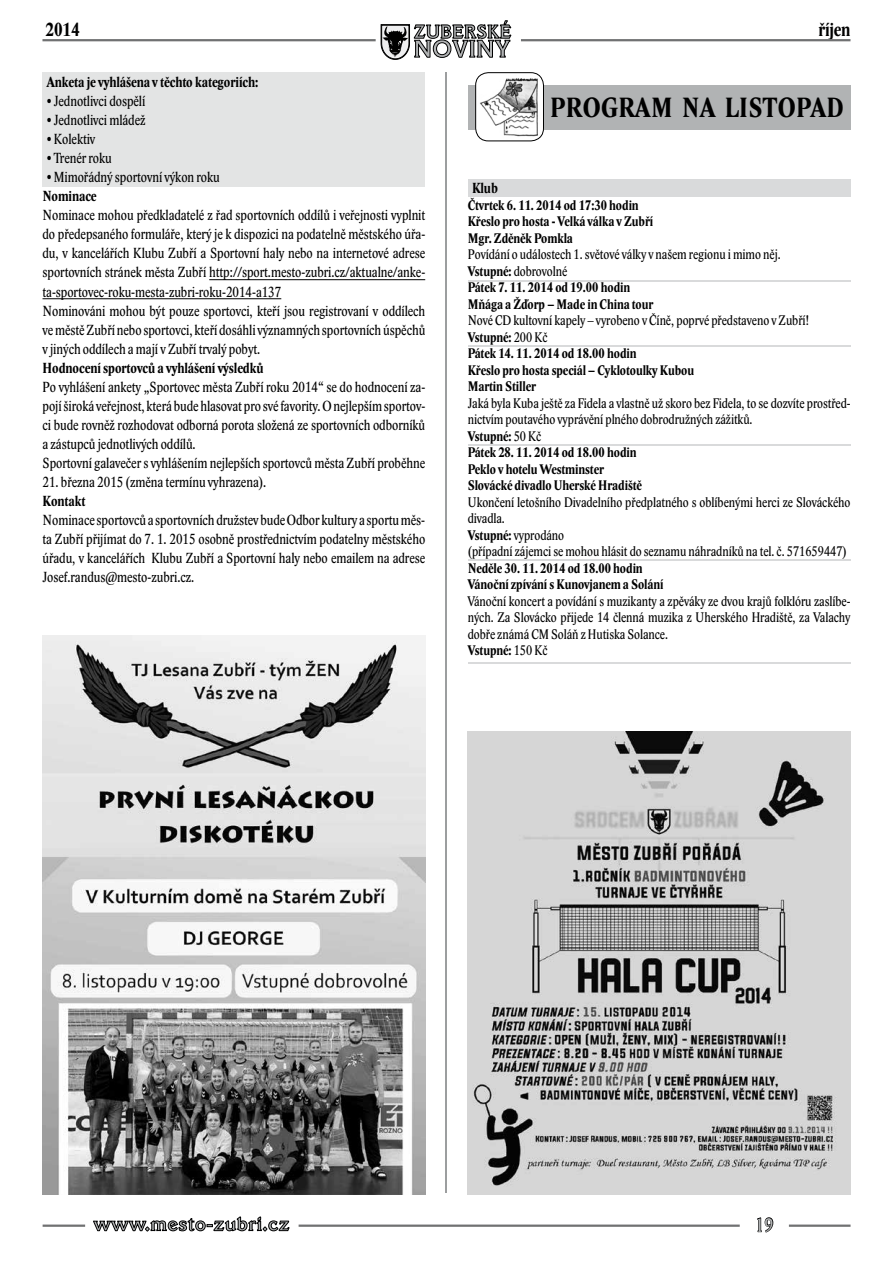
<style>
.page{position:relative;width:893px;height:1263px;background:#fff}
.page>*{position:absolute;margin:0;border:0;box-sizing:border-box;transform-origin:0 0}
.t1{font:700 28.5px "Lido STF Cond";letter-spacing:.015em;color:#000}
.t2{font:700 23.55px "Veracruz CE";letter-spacing:.05em;color:#b1b3b4}
.t3{font:700 19.5px "Lido STF Cond";color:#000}
.t4{font:18.75px "Veracruz CE";color:#b1b3b4}
.t5{font:700 18.3px "Veracruz CE";letter-spacing:.05em;color:#b1b3b4}
.t6{font:15px/19px "Lido STF Cond";color:#000}
.t7{font:700 15px "Lido STF Cond";color:#000}
.t8{font:14.25px/16.5px "Lido STF Cond";color:#000}
.t9{font:700 14.25px/16.5px "Lido STF Cond";color:#000}
.s1{font-weight:700}
.s2{font-weight:400}
</style>
<div class="page">
<hr style="left:468px;top:280px;width:382px;height:1px;background:#d9dadb">
<div style="left:468px;top:179px;width:382px;height:18px;background:#d9dadb"></div>
<div style="left:43px;top:72px;width:382px;height:115px;background:#e3e4e4"></div>
<hr style="left:209px;top:279px;width:216px;height:1px;background:#000">
<hr style="left:43px;top:298px;width:238px;height:1px;background:#000">
<img style="left:468px;top:731px;width:382px;height:464px">
<img style="left:42px;top:636px;width:383px;height:559px">
<div style="left:468px;top:85px;width:382px;height:44px;background:#b1b3b4"></div>
<img style="left:476px;top:73px;width:67px;height:68px">
<div style="left:475px;top:72px;width:69px;height:69px;border:1px solid #000;border-radius:13px"></div>
<hr style="left:468px;top:345px;width:382px;height:2px;background:#d9dadb">
<hr style="left:468px;top:444px;width:382px;height:1px;background:#d9dadb">
<hr style="left:468px;top:559px;width:382px;height:1px;background:#d9dadb">
<hr style="left:468px;top:662px;width:382px;height:1px;background:#d9dadb">
<svg style="left:381px;top:20px;width:130px;height:39px"></svg>
<hr style="left:42px;top:39px;width:334px;height:2px;background:#707172">
<hr style="left:521px;top:39px;width:329px;height:2px;background:#707172">
<hr style="left:446px;top:72px;width:1px;height:1121px;background:#9c9e9f">
<svg style="left:757px;top:1217px;width:17px;height:16px"></svg>
<svg style="left:93px;top:1216px;width:197px;height:16px"></svg>
<hr style="left:299px;top:1224px;width:441px;height:3px;background:#707172">
<hr style="left:789px;top:1224px;width:61px;height:3px;background:#707172">
<hr style="left:43px;top:1224px;width:42px;height:3px;background:#707172">
<p class="t5" style="left:414px;top:21px;width:98px">ZUBERSKÉ</p>
<h2 class="t2" style="left:414px;top:34px;width:97px">NOVINY</h2>
<h3 class="t3" style="left:45px;top:19px;width:36px">2014</h3>
<h3 class="t3" style="left:818px;top:19px;width:34px">říjen</h3>
<p class="t7" style="left:47px;top:74px;width:213px">Anketa je vyhlášena v těchto kategoriích:</p>
<p class="t6" style="left:47px;top:92px;width:100px">• Jednotlivci dospělí</p>
<p class="t6" style="left:47px;top:111px;width:100px">• Jednotlivci mládež</p>
<p class="t6" style="left:47px;top:130px;width:50px">• Kolektiv</p>
<p class="t6" style="left:47px;top:149px;width:67px">• Trenér roku</p>
<p class="t6" style="left:47px;top:168px;width:174px">• Mimořádný sportovní výkon roku</p>
<p class="t7" style="left:43px;top:188px;width:56px">Nominace</p>
<p class="t6" style="left:43px;top:206px;width:384px">Nominace mohou předkladatelé z řad sportovních oddílů i veřejnosti vyplnit do předepsaného formuláře, který je k dispozici na podatelně městského úřa&shy;du, v kancelářích Klubu Zubří a Sportovní haly nebo na internetové adrese sportovních stránek města Zubří http://sport.mesto-zubri.cz/aktualne/anke&shy;ta-sportovec-roku-mesta-zubri-roku-2014-a137<br>Nominováni mohou být pouze sportovci, kteří jsou registrovaní v oddílech veměstě Zubří nebo sportovci, kteří dosáhli významných sportovních úspěchů vjiných oddílech amají v Zubří trvalý pobyt.</p>
<p class="t7" style="left:43px;top:360px;width:223px">Hodnocení sportovců a vyhlášení výsledků</p>
<p class="t6" style="left:43px;top:377px;width:384px">Po vyhlášení ankety „Sportovec města Zubří roku 2014“ se do hodnocení za&shy;pojí široká veřejnost, která bude hlasovat pro své favority. Onejlepším sportov&shy;ci bude rovněž rozhodovat odborná porota složená ze sportovních odborníků azástupců jednotlivých oddílů.<br>Sportovní galavečer s vyhlášením nejlepších sportovců města Zubří proběhne</p>
<p class="t6" style="left:43px;top:473px;width:225px">21. března 2015 (změna termínu vyhrazena).</p>
<p class="t7" style="left:43px;top:493px;width:44px">Kontakt</p>
<p class="t6" style="left:43px;top:511px;width:384px;text-align:justify">Nominace sportovců asportovních družstev bude Odbor kultury asportu měs&shy;ta Zubří přijímat do 7. 1. 2015 osobně prostřednictvím podatelny městského úřadu, v kancelářích Klubu Zubří a Sportovní haly nebo emailem na adrese Josef.randus@mesto-zubri.cz.</p>
<h1 class="t1" style="left:550px;top:92px;width:295px">PROGRAM NA LISTOPAD</h1>
<p class="t7" style="left:472px;top:180px;width:27px">Klub</p>
<p class="t9" style="left:468px;top:197px;width:187px">Čtvrtek 6. 11. 2014 od 17:30 hodin<br>Křeslo pro hosta - Velká válka v Zubří<br>Mgr. Zděněk Pomkla</p>
<p class="t8" style="left:468px;top:246px;width:314px">Povídání o událostech 1. světové války v našem regionu i mimo něj.<br><span class="s1">Vstupné:</span> dobrovolné<br><span class="s1">Pátek 7. 11. 2014 od 19.00 hodin<br>Mňága a Žďorp – Made in China tour</span></p>
<p class="t9" style="left:468px;top:313px;width:343px"><span class="s2">Nové CD kultovní kapely – vyrobeno v Číně, poprvé představeno v Zubří!<br></span>Vstupné: <span class="s2">200 Kč<br></span>Pátek 14. 11. 2014 od 18.00 hodin<br>Křeslo pro hosta speciál – Cyklotoulky Kubou<br>Martin Stiller</p>
<p class="t8" style="left:468px;top:395px;width:384px">Jaká byla Kuba ještě za Fidela a vlastně už skoro bez Fidela, to se dozvíte prostřed&shy;nictvím poutavého vyprávění plného dobrodružných zážitků.<br><span class="s1">Vstupné:</span> 50 Kč<br><span class="s1">Pátek 28. 11. 2014 od 18.00 hodin<br>Peklo v hotelu Westminster<br>Slovácké divadlo Uherské Hradiště</span></p>
<p class="t8" style="left:468px;top:494px;width:384px">Ukončení letošního Divadelního předplatného s oblíbenými herci ze Slováckého divadla.<br><span class="s1">Vstupné:</span> vyprodáno<br>(případní zájemci se mohou hlásit do seznamu náhradníků na tel. č. 571659447)</p>
<p class="t9" style="left:468px;top:560px;width:197px">Neděle 30. 11. 2014 od 18.00 hodin<br>Vánoční zpívání s Kunovjanem a Solání</p>
<p class="t8" style="left:468px;top:593px;width:384px">Vánoční koncert a povídání s muzikanty a zpěváky ze dvou krajů folklóru zaslíbe&shy;ných. Za Slovácko přijede 14 členná muzika z Uherského Hradiště, za Valachy dobře známá CM Soláň z Hutiska Solance.<br><span class="s1">Vstupné:</span> 150 Kč</p>
<p class="t4" style="left:755px;top:1213px;width:20px">19</p>
</div>
